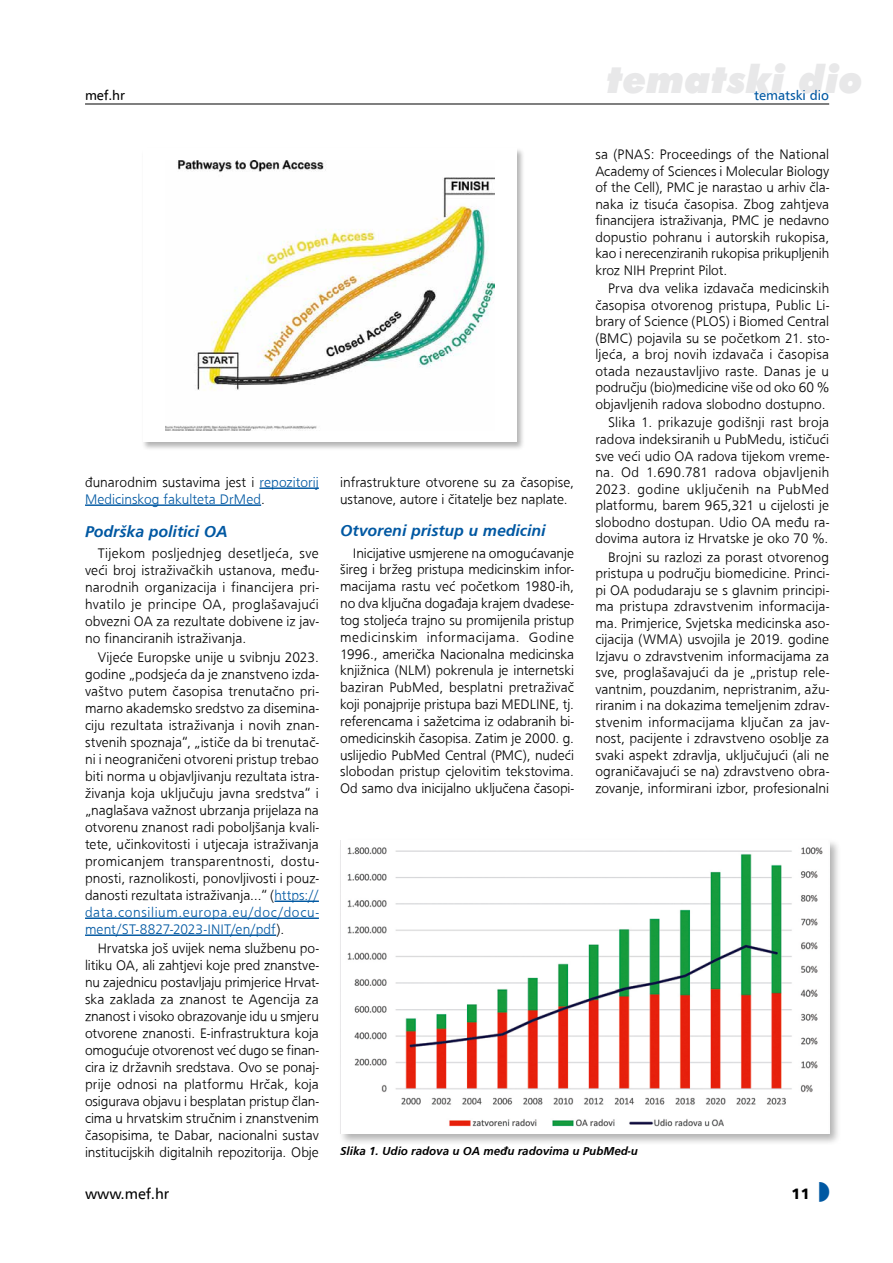
<style>
.page{position:relative;width:893px;height:1263px;background:#fff}
.page>*{position:absolute;margin:0;border:0;box-sizing:border-box;transform-origin:0 0}
.t1{font:italic 900 39px "Futura BT";color:#e8e8e9}
.t2{font:500 16.5px "Frugal Sans Bold Italic DTC";color:#0058a2}
.t3{font:15px "A Frutiger";color:#000}
.t4{font:900 15px "A Frutiger";color:#000}
.t5{font:500 14.25px/16.5px "Frugal Sans Light DTC";color:#000;text-align:justify}
.t6{font:500 14.25px/17px "Frugal Sans Light DTC";letter-spacing:.005em;color:#0058a2}
.t7{font:13.5px "A Frutiger";color:#0058a2}
.t8{font:13.5px "A Frutiger";color:#000}
.t9{font:500 12px "Frugal Sans Bold Italic DTC";color:#000}
.s1{color:#000}
.s2{color:#0058a2}
</style>
<div class="page">
<hr style="left:85px;top:104px;width:744px;height:1px;background:#000">
<hr style="left:259px;top:487px;width:60px;height:2px;background:#0058a2">
<hr style="left:85px;top:504px;width:176px;height:2px;background:#0058a2">
<hr style="left:275px;top:900px;width:44px;height:2px;background:#0058a2">
<hr style="left:85px;top:917px;width:234px;height:2px;background:#0058a2">
<hr style="left:85px;top:934px;width:191px;height:2px;background:#0058a2">
<div style="left:142px;top:147px;width:383px;height:304px;background:#000;opacity:.3"></div>
<div style="left:143px;top:149px;width:373px;height:293px;background:#fff"></div>
<img style="left:165px;top:160px;width:329px;height:270px">
<div style="left:338px;top:838px;width:503px;height:307px;background:#000;opacity:.3"></div>
<img style="left:340px;top:840px;width:489px;height:293px">
<p class="t8" style="left:85px;top:87px;width:42px">mef.hr</p>
<p class="t6" style="left:85px;top:473px;width:235px"><span class="s1">đunarodnim sustavima jest i</span> repozitorij<br>Medicinskog fakulteta DrMed<span class="s1">.</span></p>
<p class="t2" style="left:85px;top:522px;width:144px">Podrška politici OA</p>
<p class="t5" style="left:85px;top:545px;width:235px;line-height:17px;text-indent:13px">Tijekom posljednjeg desetljeća, sve veći broj istraživačkih ustanova, među&shy;narodnih organizacija i financijera pri&shy;hvatilo je principe OA, proglašavajući obvezni OA za rezultate dobivene iz jav&shy;no financiranih istraživanja.</p>
<p class="t5" style="left:85px;top:649px;width:235px;line-height:17px;text-indent:13px">Vijeće Europske unije u svibnju 2023. godine „podsjeća da je znanstveno izda&shy;vaštvo putem časopisa trenutačno pri&shy;marno akademsko sredstvo za disemina&shy;ciju rezultata istraživanja i novih znan&shy;stvenih spoznaja“, „ističe da bi trenutač&shy;ni i neograničeni otvoreni pristup trebao biti norma u objavljivanju rezultata istra&shy;živanja koja uključuju javna sredstva“ i „naglašava važnost ubrzanja prijelaza na otvorenu znanost radi poboljšanja kvali&shy;tete, učinkovitosti i utjecaja istraživanja promicanjem transparentnosti, dostu&shy;pnosti, raznolikosti, ponovljivosti i pouz&shy;danosti rezultata istraživanja…“ (<span class="s2">https:// data.consilium.europa.eu/doc/docu&shy;ment/ST-8827-2023-INIT/en/pdf</span>).</p>
<p class="t5" style="left:85px;top:940px;width:235px;line-height:17px;text-indent:13px">Hrvatska još uvijek nema službenu po&shy;litiku OA, ali zahtjevi koje pred znanstve&shy;nu zajednicu postavljaju primjerice Hrvat&shy;ska zaklada za znanost te Agencija za znanost i visoko obrazovanje idu u smjeru otvorene znanosti. E-infrastruktura koja omogućuje otvorenost već dugo se finan&shy;cira iz državnih sredstava. Ovo se ponaj&shy;prije odnosi na platformu Hrčak, koja osigurava objavu i besplatan pristup član&shy;cima u hrvatskim stručnim i znanstvenim časopisima, te Dabar, nacionalni sustav institucijskih digitalnih repozitorija. Obje</p>
<p class="t5" style="left:340px;top:474px;width:235px">infrastrukture otvorene su za časopise, ustanove, autore i čitatelje bez naplate.</p>
<p class="t2" style="left:340px;top:521px;width:207px">Otvoreni pristup u medicini</p>
<p class="t5" style="left:340px;top:544px;width:235px;text-indent:13px">Inicijative usmjerene na omogućavanje šireg i bržeg pristupa medicinskim infor&shy;macijama rastu već početkom 1980-ih, no dva ključna događaja krajem dvadese&shy;tog stoljeća trajno su promijenila pristup medicinskim informacijama. Godine 1996., američka Nacionalna medicinska knjižnica (NLM) pokrenula je internetski baziran PubMed, besplatni pretraživač koji ponajprije pristupa bazi MEDLINE, tj. referencama i sažetcima iz odabranih bi&shy;omedicinskih časopisa. Zatim je 2000. g. uslijedio PubMed Central (PMC), nudeći slobodan pristup cjelovitim tekstovima.<br>Od samo dva inicijalno uključena časopi-</p>
<h1 class="t1" style="left:606px;top:56px;width:258px">tematski dio</h1>
<p class="t7" style="left:754px;top:87px;width:76px">tematski dio</p>
<p class="t5" style="left:595px;top:146px;width:235px">sa (PNAS: Proceedings of the National Academy of Sciences i Molecular Biology of the Cell), PMC je narastao u arhiv čla&shy;naka iz tisuća časopisa. Zbog zahtjeva financijera istraživanja, PMC je nedavno dopustio pohranu i autorskih rukopisa, kao i nerecenziranih rukopisa prikupljenih kroz NIH Preprint Pilot.</p>
<p class="t5" style="left:595px;top:280px;width:235px;text-indent:13px">Prva dva velika izdavača medicinskih časopisa otvorenog pristupa, Public Li&shy;brary of Science (PLOS) i Biomed Central (BMC) pojavila su se početkom 21. sto&shy;ljeća, a broj novih izdavača i časopisa otada nezaustavljivo raste. Danas je u području (bio)medicine više od oko 60 % objavljenih radova slobodno dostupno.</p>
<p class="t5" style="left:595px;top:414px;width:235px;text-indent:13px">Slika 1. prikazuje godišnji rast broja radova indeksiranih u PubMedu, ističući sve veći udio OA radova tijekom vreme&shy;na. Od 1.690.781 radova objavljenih 2023. godine uključenih na PubMed platformu, barem 965,321 u cijelosti je slobodno dostupan. Udio OA među ra&shy;dovima autora iz Hrvatske je oko 70 %.</p>
<p class="t5" style="left:595px;top:548px;width:235px;text-indent:13px">Brojni su razlozi za porast otvorenog pristupa u području biomedicine. Princi&shy;pi OA podudaraju se s glavnim principi&shy;ma pristupa zdravstvenim informacija&shy;ma. Primjerice, Svjetska medicinska aso&shy;cijacija (WMA) usvojila je 2019. godine Izjavu o zdravstvenim informacijama za sve, proglašavajući da je „pristup rele&shy;vantnim, pouzdanim, nepristranim, ažu&shy;riranim i na dokazima temeljenim zdrav&shy;stvenim informacijama ključan za jav&shy;nost, pacijente i zdravstveno osoblje za svaki aspekt zdravlja, uključujući (ali ne ograničavajući se na) zdravstveno obra&shy;zovanje, informirani izbor, profesionalni</p>
<p class="t9" style="left:340px;top:1144px;width:299px">Slika 1. Udio radova u OA među radovima u PubMed-u</p>
<p class="t3" style="left:85px;top:1185px;width:86px">www.mef.hr</p>
<p class="t4" style="left:792px;top:1184px;width:20px">11</p>
</div>
